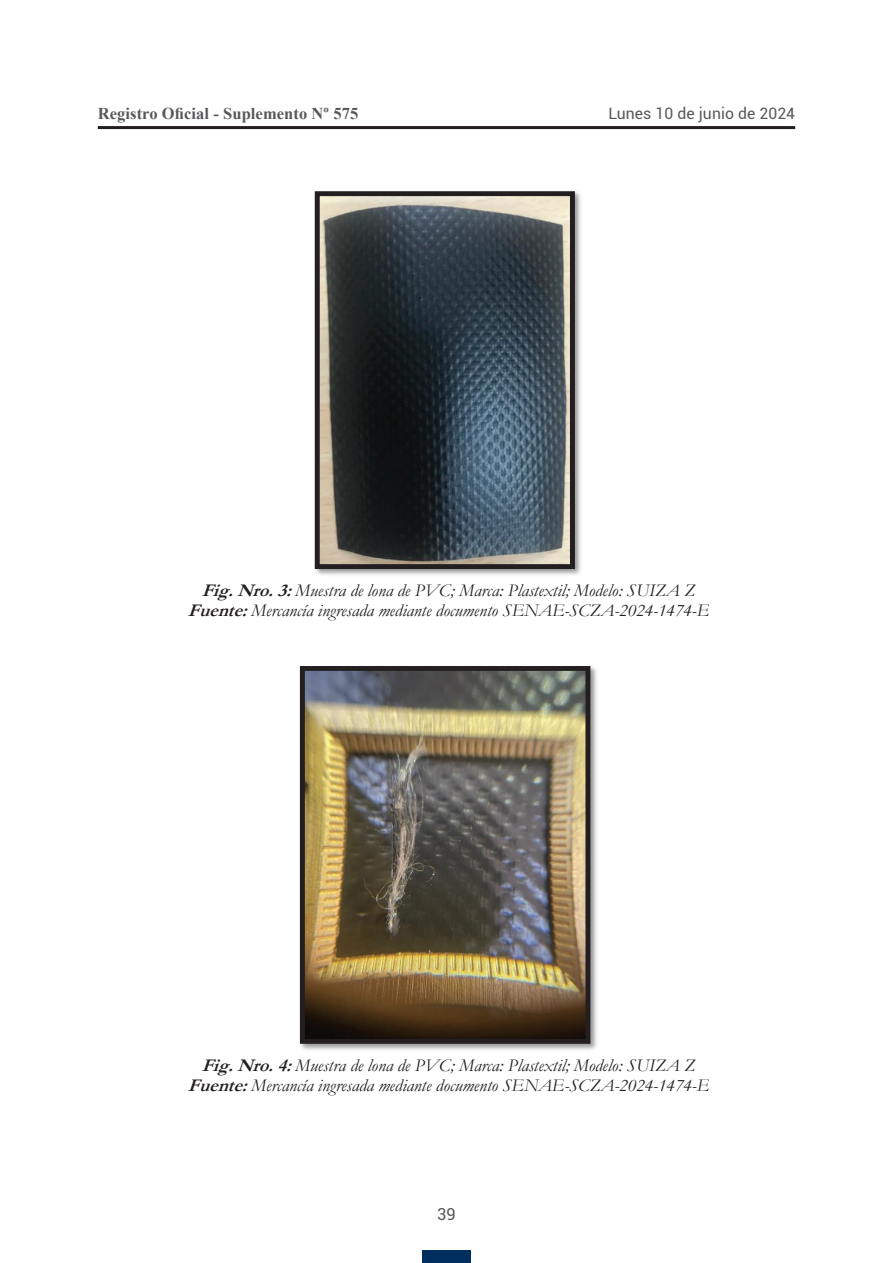
<style>
.page{position:relative;width:893px;height:1263px;background:#fff}
.page>*{position:absolute;margin:0;border:0;box-sizing:border-box;transform-origin:0 0}
.t1{font:italic 17.85px/20.1px "Garamond";color:#231f20;text-align:center}
.t2{font:700 16.5px "Times New Roman";letter-spacing:.005em;color:#57585a}
.t3{font:16.5px "Roboto";color:#57585a}
.t4{font:15.75px "Roboto";letter-spacing:.005em;color:#57585a}
.s1{font-weight:700}
</style>
<div class="page">
<hr style="left:98px;top:126px;width:697px;height:3px;background:#231f20">
<div style="left:422px;top:1250px;width:49px;height:13px;background:#002e5e"></div>
<img style="left:314px;top:191px;width:267px;height:384px">
<img style="left:321px;top:197px;width:248px;height:366px">
<div style="left:315px;top:191px;width:260px;height:378px;border:5px solid #231f20"></div>
<img style="left:299px;top:666px;width:298px;height:384px">
<img style="left:306px;top:672px;width:278px;height:366px">
<div style="left:300px;top:666px;width:290px;height:378px;border:5px solid #231f20"></div>
<p class="t2" style="left:98px;top:102px;width:262px">Registro Oficial - Suplemento Nº 575</p>
<p class="t4" style="left:608px;top:102px;width:188px">Lunes 10 de junio de 2024</p>
<p class="t1" style="left:188px;top:580px;width:523px"><span class="s1">Fig.Nro.3:</span>Muestra de lona de PVC; Marca: Plastextil; Modelo: SUIZA Z<br><span class="s1">Fuente:</span>Mercancía ingresada mediante documento SENAE-SCZA-2024-1474-E</p>
<p class="t1" style="left:188px;top:1055px;width:523px"><span class="s1">Fig.Nro.4:</span>Muestra de lona de PVC; Marca: Plastextil; Modelo: SUIZA Z<br><span class="s1">Fuente:</span>Mercancía ingresada mediante documento SENAE-SCZA-2024-1474-E</p>
<p class="t3" style="left:437px;top:1203px;width:20px">39</p>
</div>
